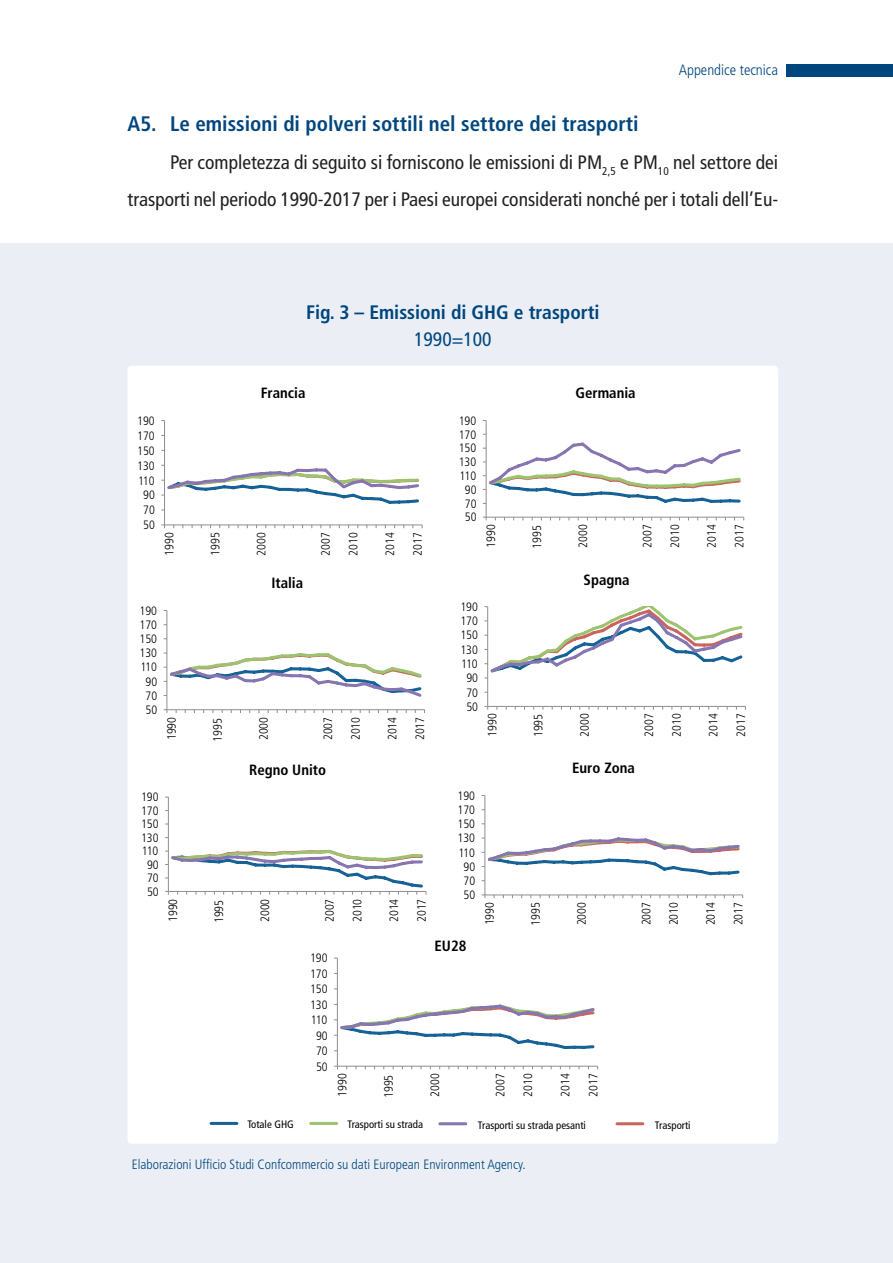
<style>
.page{position:relative;width:893px;height:1263px;background:#fff}
.page>*{position:absolute;margin:0;border:0;box-sizing:border-box;transform-origin:0 0}
.t1{font:700 condensed 21px "Frutiger LT Std";color:#00467e}
.t2{font:condensed 19.5px/37.5px "Frutiger LT Std";color:#231f20;text-align:right}
.t3{font:700 condensed 19.5px "Frutiger LT Std";color:#00467e}
.t4{font:condensed 19.5px "Frutiger LT Std";color:#00467e}
.t5{font:300 condensed 15px "Frutiger LT Std";color:#00467e}
.t6{font:700 condensed 14.85px "Frutiger LT Std";color:#000001}
.t7{font:300 condensed 13.5px "Frutiger LT Std";color:#00467e}
.t8{font:300 condensed 12.15px "Frutiger LT Std";color:#000001}
.t9{font:condensed 10.8px "Frutiger LT Std";color:#000001}
</style>
<div class="page">
<div style="left:787px;top:64px;width:106px;height:13px;background:#00467e"></div>
<div style="left:0;top:244px;width:893px;height:1019px;background:#ebeff5"></div>
<div style="left:128px;top:366px;width:650px;height:778px;background:#fff;border-radius:4px"></div>
<hr style="left:164px;top:420px;width:1px;height:105px;background:#8d9091">
<hr style="left:165px;top:524px;width:257px;height:1px;background:#8d9091">
<svg style="left:161px;top:465px;width:258px;height:45px"></svg>
<hr style="left:486px;top:420px;width:1px;height:97px;background:#8d9091">
<hr style="left:486px;top:517px;width:258px;height:1px;background:#8d9091">
<svg style="left:483px;top:434px;width:258px;height:71px"></svg>
<hr style="left:166px;top:610px;width:1px;height:100px;background:#8d9091">
<hr style="left:167px;top:709px;width:258px;height:1px;background:#8d9091">
<svg style="left:164px;top:650px;width:258px;height:49px"></svg>
<hr style="left:487px;top:607px;width:1px;height:99px;background:#8d9091">
<hr style="left:488px;top:706px;width:257px;height:1px;background:#8d9091">
<svg style="left:484px;top:606px;width:259px;height:72px"></svg>
<hr style="left:168px;top:797px;width:1px;height:94px;background:#8d9091">
<svg style="left:165px;top:847px;width:260px;height:48px"></svg>
<hr style="left:484px;top:795px;width:1px;height:100px;background:#8d9091">
<hr style="left:485px;top:894px;width:258px;height:1px;background:#8d9091">
<svg style="left:482px;top:835px;width:258px;height:46px"></svg>
<hr style="left:337px;top:958px;width:1px;height:108px;background:#8d9091">
<hr style="left:337px;top:1066px;width:261px;height:1px;background:#8d9091">
<svg style="left:334px;top:1002px;width:261px;height:49px"></svg>
<hr style="left:211px;top:1122px;width:26px;height:3px;background:#166297">
<hr style="left:617px;top:1122px;width:26px;height:3px;background:#c9655f">
<hr style="left:311px;top:1122px;width:26px;height:3px;background:#9ec370">
<hr style="left:440px;top:1122px;width:26px;height:3px;background:#8675b1">
<p class="t5" style="left:679px;top:62px;width:101px">Appendice tecnica</p>
<h1 class="t1" style="left:128px;top:111px;width:513px">A5. Le emissioni di polveri sottili nel settore dei trasporti</h1>
<h2 class="t2" style="left:128px;top:143px;width:652px">Per completezza di seguito si forniscono le emissioni di PM<sub>2,5</sub> e PM<sub>10</sub> nel settore dei trasporti nel periodo 1990-2017 per i Paesi europei considerati nonché per i totali dell’Eu-</h2>
<h2 class="t3" style="left:306px;top:300px;width:295px">Fig. 3 – Emissioni di GHG e trasporti</h2>
<h2 class="t4" style="left:414px;top:328px;width:79px">1990=100</h2>
<p class="t6" style="left:261px;top:384px;width:46px">Francia</p>
<p class="t6" style="left:575px;top:384px;width:62px">Germania</p>
<p class="t8" style="left:137px;top:414px;width:19px">190</p>
<p class="t8" style="left:459px;top:414px;width:19px">190</p>
<p class="t8" style="left:137px;top:429px;width:19px">170</p>
<p class="t8" style="left:459px;top:427px;width:19px">170</p>
<p class="t8" style="left:137px;top:444px;width:19px">150</p>
<p class="t8" style="left:459px;top:441px;width:19px">150</p>
<p class="t8" style="left:137px;top:458px;width:19px">130</p>
<p class="t8" style="left:138px;top:473px;width:18px">110</p>
<p class="t8" style="left:143px;top:488px;width:13px">90</p>
<p class="t8" style="left:143px;top:503px;width:13px">70</p>
<p class="t8" style="left:143px;top:518px;width:13px">50</p>
<p class="t8" style="left:162px;top:555px;width:25px;rotate:-90deg">1990</p>
<p class="t8" style="left:208px;top:556px;width:25px;rotate:-90deg">1995</p>
<p class="t8" style="left:254px;top:555px;width:25px;rotate:-90deg">2000</p>
<p class="t8" style="left:319px;top:555px;width:25px;rotate:-90deg">2007</p>
<p class="t8" style="left:346px;top:555px;width:25px;rotate:-90deg">2010</p>
<p class="t8" style="left:383px;top:555px;width:25px;rotate:-90deg">2014</p>
<p class="t8" style="left:411px;top:555px;width:25px;rotate:-90deg">2017</p>
<p class="t8" style="left:459px;top:455px;width:19px">130</p>
<p class="t8" style="left:460px;top:469px;width:18px">110</p>
<p class="t8" style="left:465px;top:483px;width:13px">90</p>
<p class="t8" style="left:465px;top:497px;width:13px">70</p>
<p class="t8" style="left:465px;top:510px;width:13px">50</p>
<p class="t8" style="left:484px;top:548px;width:25px;rotate:-90deg">1990</p>
<p class="t8" style="left:530px;top:548px;width:25px;rotate:-90deg">1995</p>
<p class="t8" style="left:576px;top:548px;width:25px;rotate:-90deg">2000</p>
<p class="t8" style="left:640px;top:548px;width:25px;rotate:-90deg">2007</p>
<p class="t8" style="left:668px;top:548px;width:25px;rotate:-90deg">2010</p>
<p class="t8" style="left:705px;top:548px;width:25px;rotate:-90deg">2014</p>
<p class="t8" style="left:732px;top:548px;width:25px;rotate:-90deg">2017</p>
<p class="t6" style="left:271px;top:574px;width:33px">Italia</p>
<p class="t6" style="left:584px;top:570px;width:47px">Spagna</p>
<p class="t8" style="left:140px;top:604px;width:19px">190</p>
<p class="t8" style="left:140px;top:618px;width:19px">170</p>
<p class="t8" style="left:140px;top:632px;width:19px">150</p>
<p class="t8" style="left:140px;top:646px;width:19px">130</p>
<p class="t8" style="left:460px;top:600px;width:19px">190</p>
<p class="t8" style="left:460px;top:614px;width:19px">170</p>
<p class="t8" style="left:460px;top:628px;width:19px">150</p>
<p class="t8" style="left:460px;top:643px;width:19px">130</p>
<p class="t8" style="left:140px;top:660px;width:18px">110</p>
<p class="t8" style="left:461px;top:657px;width:18px">110</p>
<p class="t8" style="left:146px;top:674px;width:13px">90</p>
<p class="t8" style="left:466px;top:671px;width:13px">90</p>
<p class="t8" style="left:146px;top:689px;width:13px">70</p>
<p class="t8" style="left:466px;top:685px;width:13px">70</p>
<p class="t8" style="left:146px;top:703px;width:13px">50</p>
<p class="t8" style="left:165px;top:740px;width:25px;rotate:-90deg">1990</p>
<p class="t8" style="left:211px;top:742px;width:25px;rotate:-90deg">1995</p>
<p class="t8" style="left:257px;top:740px;width:25px;rotate:-90deg">2000</p>
<p class="t8" style="left:321px;top:740px;width:25px;rotate:-90deg">2007</p>
<p class="t8" style="left:349px;top:740px;width:25px;rotate:-90deg">2010</p>
<p class="t8" style="left:386px;top:740px;width:25px;rotate:-90deg">2014</p>
<p class="t8" style="left:413px;top:740px;width:25px;rotate:-90deg">2017</p>
<p class="t8" style="left:466px;top:700px;width:13px">50</p>
<p class="t8" style="left:485px;top:737px;width:25px;rotate:-90deg">1990</p>
<p class="t8" style="left:532px;top:737px;width:25px;rotate:-90deg">1995</p>
<p class="t8" style="left:578px;top:737px;width:25px;rotate:-90deg">2000</p>
<p class="t8" style="left:642px;top:737px;width:25px;rotate:-90deg">2007</p>
<p class="t8" style="left:670px;top:737px;width:25px;rotate:-90deg">2010</p>
<p class="t8" style="left:706px;top:737px;width:25px;rotate:-90deg">2014</p>
<p class="t8" style="left:734px;top:737px;width:25px;rotate:-90deg">2017</p>
<p class="t6" style="left:249px;top:761px;width:79px">Regno Unito</p>
<p class="t6" style="left:572px;top:759px;width:64px">Euro Zona</p>
<p class="t8" style="left:141px;top:790px;width:19px">190</p>
<p class="t8" style="left:458px;top:789px;width:19px">190</p>
<p class="t8" style="left:141px;top:804px;width:19px">170</p>
<p class="t8" style="left:458px;top:803px;width:19px">170</p>
<p class="t8" style="left:141px;top:817px;width:19px">150</p>
<p class="t8" style="left:458px;top:817px;width:19px">150</p>
<p class="t8" style="left:141px;top:831px;width:19px">130</p>
<p class="t8" style="left:458px;top:831px;width:19px">130</p>
<p class="t8" style="left:142px;top:844px;width:18px">110</p>
<p class="t8" style="left:458px;top:845px;width:18px">110</p>
<p class="t8" style="left:147px;top:858px;width:13px">90</p>
<p class="t8" style="left:464px;top:860px;width:13px">90</p>
<p class="t8" style="left:147px;top:871px;width:13px">70</p>
<p class="t8" style="left:464px;top:874px;width:13px">70</p>
<p class="t8" style="left:147px;top:885px;width:13px">50</p>
<p class="t8" style="left:166px;top:922px;width:25px;rotate:-90deg">1990</p>
<p class="t8" style="left:212px;top:923px;width:25px;rotate:-90deg">1995</p>
<p class="t8" style="left:258px;top:922px;width:25px;rotate:-90deg">2000</p>
<p class="t8" style="left:323px;top:922px;width:25px;rotate:-90deg">2007</p>
<p class="t8" style="left:350px;top:922px;width:25px;rotate:-90deg">2010</p>
<p class="t8" style="left:387px;top:922px;width:25px;rotate:-90deg">2014</p>
<p class="t8" style="left:415px;top:922px;width:25px;rotate:-90deg">2017</p>
<p class="t8" style="left:464px;top:888px;width:13px">50</p>
<p class="t8" style="left:483px;top:925px;width:25px;rotate:-90deg">1990</p>
<p class="t8" style="left:529px;top:926px;width:25px;rotate:-90deg">1995</p>
<p class="t8" style="left:575px;top:925px;width:25px;rotate:-90deg">2000</p>
<p class="t8" style="left:639px;top:925px;width:25px;rotate:-90deg">2007</p>
<p class="t8" style="left:667px;top:925px;width:25px;rotate:-90deg">2010</p>
<p class="t8" style="left:704px;top:925px;width:25px;rotate:-90deg">2014</p>
<p class="t8" style="left:731px;top:925px;width:25px;rotate:-90deg">2017</p>
<p class="t6" style="left:434px;top:937px;width:33px">EU28</p>
<p class="t8" style="left:310px;top:951px;width:19px">190</p>
<p class="t8" style="left:310px;top:967px;width:19px">170</p>
<p class="t8" style="left:310px;top:982px;width:19px">150</p>
<p class="t8" style="left:310px;top:998px;width:19px">130</p>
<p class="t8" style="left:311px;top:1013px;width:18px">110</p>
<p class="t8" style="left:316px;top:1028px;width:13px">90</p>
<p class="t8" style="left:316px;top:1044px;width:13px">70</p>
<p class="t8" style="left:316px;top:1059px;width:13px">50</p>
<p class="t8" style="left:335px;top:1097px;width:25px;rotate:-90deg">1990</p>
<p class="t8" style="left:382px;top:1098px;width:25px;rotate:-90deg">1995</p>
<p class="t8" style="left:428px;top:1097px;width:25px;rotate:-90deg">2000</p>
<p class="t8" style="left:493px;top:1097px;width:25px;rotate:-90deg">2007</p>
<p class="t8" style="left:521px;top:1097px;width:25px;rotate:-90deg">2010</p>
<p class="t8" style="left:558px;top:1097px;width:25px;rotate:-90deg">2014</p>
<p class="t8" style="left:586px;top:1097px;width:25px;rotate:-90deg">2017</p>
<p class="t9" style="left:248px;top:1118px;width:48px">Totale GHG</p>
<p class="t9" style="left:347px;top:1118px;width:77px">Trasporti su strada</p>
<p class="t9" style="left:478px;top:1118px;width:110px">Trasporti su strada pesanti</p>
<p class="t9" style="left:655px;top:1118px;width:37px">Trasporti</p>
<p class="t7" style="left:132px;top:1157px;width:395px">Elaborazioni Ufficio Studi Confcommercio su dati European Environment Agency.</p>
</div>
